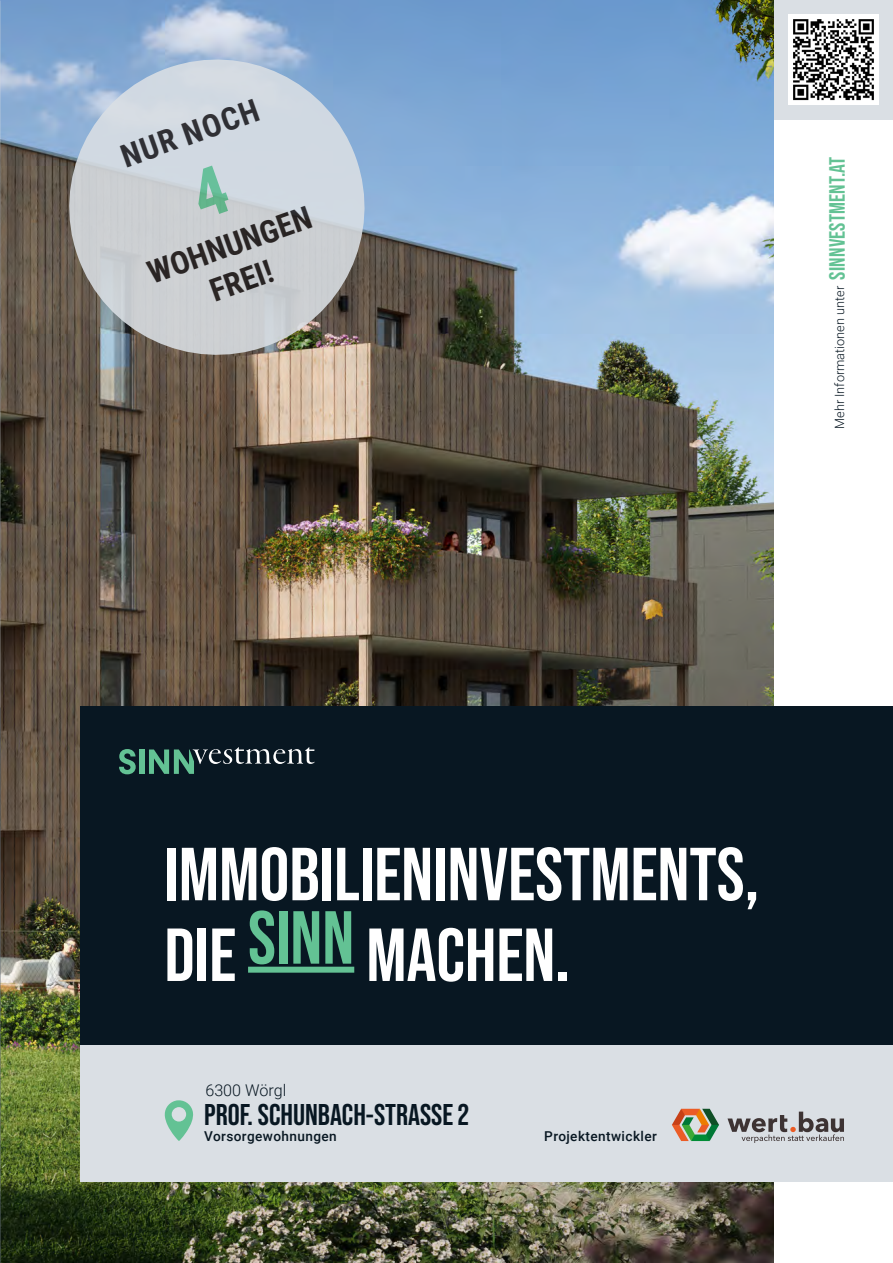
<style>
.page{position:relative;width:893px;height:1263px;background:#fff}
.page>*{position:absolute;margin:0;border:0;box-sizing:border-box;transform-origin:0 0}
.Einf__Abs{font:700 75px "Bebas Neue Pro";color:#fff}
.t1{font:700 31.5px/37.8px "Roboto Condensed";color:#231f20;text-align:center}
.t2{font:700 30px "Bebas Neue Pro";color:#081722}
.t3{font:700 22.05px "Bebas Neue Pro";letter-spacing:.01em;color:#63c294}
.t4{font:300 16.2px "Roboto";color:#081722}
.t5{font:500 13.65px "Roboto";letter-spacing:.03em;color:#081722}
.t6{font:300 12.75px "Roboto";color:#081722}
</style>
<div class="page">
<div style="left:758px;top:0;width:135px;height:119px;background:#dadfe4"></div>
<img style="left:0;top:0;width:774px;height:1263px">
<div style="left:81px;top:706px;width:812px;height:340px;background:#081722"></div>
<div style="left:81px;top:1046px;width:812px;height:136px;background:#dadfe4"></div>
<svg style="left:119px;top:749px;width:17px;height:25px"></svg>
<div style="left:139px;top:749px;width:5px;height:25px;background:#63c294"></div>
<svg style="left:149px;top:747px;width:166px;height:27px"></svg>
<div style="left:248px;top:967px;width:106px;height:6px;background:#63c294"></div>
<svg style="left:164px;top:1100px;width:29px;height:41px"></svg>
<div style="left:172px;top:1107px;width:14px;height:14px;background:#dadfe4;border-radius:50%"></div>
<img style="left:788px;top:14px;width:91px;height:91px">
<svg style="left:672px;top:1109px;width:47px;height:32px"></svg>
<svg style="left:727px;top:1111px;width:117px;height:32px"></svg>
<svg style="left:51px;top:41px;width:332px;height:332px;background:#b0b7c0"></svg>
<svg style="left:188px;top:164px;width:44px;height:55px;background:#cdd3da"></svg>
<p class="t1" style="left:115px;top:137px;width:146px;rotate:-19deg">NUR NOCH</p>
<p class="t1" style="left:142px;top:254px;width:173px;rotate:-19deg">WOHNUNGEN<br>FREI!</p>
<p class="t3" style="left:825px;top:280px;width:125px;rotate:-90deg">SINNVESTMENT.AT</p>
<p class="t6" style="left:830px;top:429px;width:144px;rotate:-90deg">Mehr Informationen unter</p>
<p class="Einf__Abs" style="left:164px;top:831px;width:597px">IMMOBILIENINVESTMENTS,</p>
<p class="Einf__Abs" style="left:164px;top:912px;width:407px">DIE <sup>SINN</sup> MACHEN.</p>
<p class="t4" style="left:205px;top:1079px;width:82px">6300 Wörgl</p>
<p class="t2" style="left:204px;top:1098px;width:266px">PROF. SCHUNBACH-STRASSE 2</p>
<p class="t5" style="left:204px;top:1126px;width:134px">Vorsorgewohnungen</p>
<p class="t5" style="left:544px;top:1126px;width:114px">Projektentwickler</p>
</div>
